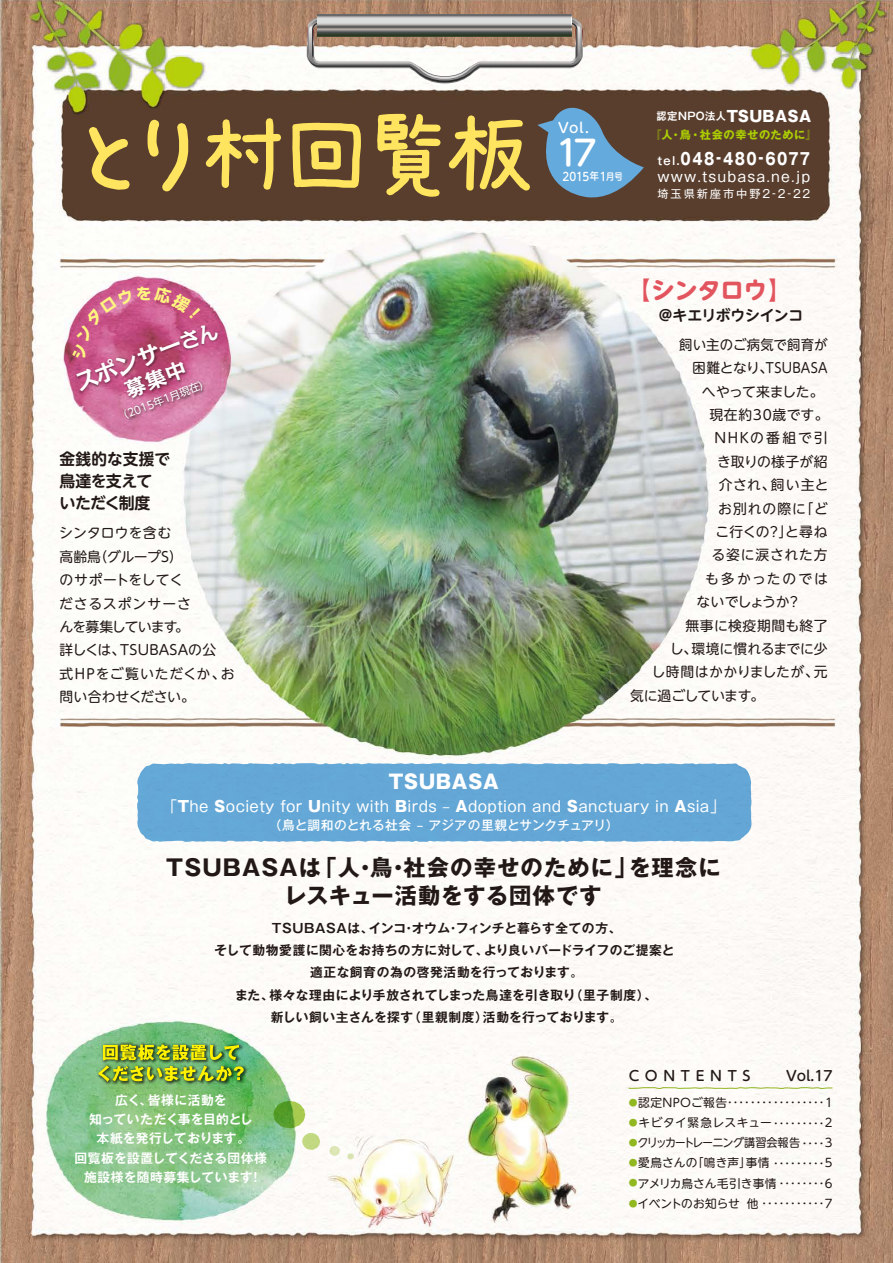
<style>
.page{position:relative;width:893px;height:1263px;background:#fff}
.page>*{position:absolute;margin:0;border:0;box-sizing:border-box;transform-origin:0 0}
.t1{font:500 34.5px "UD Shin M Go Pro";color:#fff}
.t2{font:700 23.4px "UD Shin M Go Pro";letter-spacing:-.015em;color:#e2545e}
.t3{font:700 22.5px "Kakumin Pro";color:#fff}
.t4{font:700 22.35px/28.7px "Gothic MB101 Pro";letter-spacing:.05em;color:#221815;text-align:center}
.t5{font:800 19.2px "Gothic MB101 Pro";letter-spacing:.025em;color:#fff}
.t6{font:700 16.35px "Gothic MB101 Pro";letter-spacing:.1em;color:#fff;scale:.83 1}
.t7{font:700 15.9px/22.4px "UD Shin M Go Pro De";letter-spacing:-.015em;color:#221815}
.t8{font:14.85px "Gothic MB101 Pro";letter-spacing:.025em;color:#fff}
.t9{font:700 14.85px "UD Shin M Go Pro De";letter-spacing:-.02em;color:#221815}
.t10{font:13.95px "Gothic MB101 Pro";letter-spacing:.08em;color:#fff}
.t11{font:13.8px/23.4px "UD Shin M Go Pro";letter-spacing:.02em;color:#221815}
.t12{font:13.8px "UD Shin M Go Pro";letter-spacing:-.025em;color:#221815}
.t13{font:13.8px "UD Shin M Go Pro";letter-spacing:.14em;color:#221815}
.t14{font:500 13.8px "UD Shin M Go Pro";letter-spacing:.4em;color:#221815}
.t15{font:13.8px "UD Shin M Go Pro";color:#221815}
.t16{font:13.8px "UD Shin M Go Pro";letter-spacing:.045em;color:#221815}
.t17{font:13.8px "UD Shin M Go Pro";letter-spacing:.05em;color:#221815}
.t18{font:13.8px "UD Shin M Go Pro";letter-spacing:.055em;color:#221815}
.t19{font:13.8px "UD Shin M Go Pro";letter-spacing:-.04em;color:#221815}
.t20{font:500 13.8px "UD Shin M Go Pro";color:#fff}
.t21{font:700 12.75px/22.4px "Gothic MB101 Pro De";letter-spacing:.03em;color:#221815;text-align:center}
.t22{font:700 12.75px/19.2px "Gothic MB101 Pro De";letter-spacing:.015em;color:#fff;text-align:center}
.t23{font:500 12.75px "Gothic MB101 Pro";letter-spacing:-.005em;color:#fff}
.t24{font:11.7px "UD Shin M Go Pro";color:#221815}
.t25{font:11.7px "UD Shin M Go Pro";letter-spacing:.05em;color:#221815}
.t26{font:11.7px "UD Shin M Go Pro";letter-spacing:-.065em;color:#221815;scale:.95 1}
.t27{font:11.7px "UD Shin M Go Pro";letter-spacing:.025em;color:#221815}
.t28{font:500 11.55px "UD Shin M Go Pro";color:#fff;scale:.9 1}
.t29{font:700 11.25px "Gothic MB101 Pro";letter-spacing:.05em;color:#abcd03}
.t30{font:11.25px "Gothic MB101 Pro";letter-spacing:.17em;color:#fff}
.t31{font:700 10.5px "Gothic MB101 Pro De";letter-spacing:.05em;color:#fff}
.t32{font:10.5px "UD Shin Go Pro";color:#fff}
.t33{font:9.6px/20.2px "UD Shin M Go Pro";color:#221815;text-align:right}
.s1{font-size:20.25px}
.s2{font-size:10.35px}
.s3{font-size:9.3px}
.s4{font-family:"Gothic MB101 Pro";font-weight:800;font-size:15px}
.s5{font-family:"Gothic MB101 Pro De";font-size:11.25px}
.s6{font-weight:800}
.s7{font-size:8.7px;color:#91b821}
</style>
<div class="page">
<img style="left:0;top:0;width:893px;height:1263px">
<div style="left:137px;top:763px;width:614px;height:79px;background:#64a7d6"></div>
<svg style="left:273px;top:1101px;width:47px;height:49px"></svg>
<svg style="left:330px;top:1146px;width:10px;height:10px"></svg>
<svg style="left:347px;top:1153px;width:7px;height:6px"></svg>
<svg style="left:629px;top:1087px;width:203px;height:2px"></svg>
<img style="left:96px;top:1042px;width:153px;height:45px">
<img style="left:98px;top:1044px;width:146px;height:38px">
<svg style="left:89px;top:127px;width:41px;height:63px;background:#987d3f"></svg>
<svg style="left:147px;top:120px;width:41px;height:71px;background:#90753d"></svg>
<svg style="left:206px;top:118px;width:75px;height:72px;background:#8f753d"></svg>
<svg style="left:292px;top:123px;width:69px;height:65px;background:#ad9246"></svg>
<svg style="left:377px;top:114px;width:64px;height:83px;background:#aa9045"></svg>
<svg style="left:449px;top:115px;width:81px;height:76px;background:#9d8341"></svg>
<svg style="left:537px;top:97px;width:107px;height:101px;background:#5f7586"></svg>
<svg style="left:307px;top:17px;width:276px;height:66px"></svg>
<svg style="left:317px;top:14px;width:254px;height:22px;background:#90918e"></svg>
<img style="left:69px;top:316px;width:179px;height:140px">
<svg style="left:72px;top:286px;width:129px;height:113px;background:#be5a85"></svg>
<h3 class="t3" style="left:70px;top:367px;width:152px;rotate:-21deg">スポンサー<span class="s1">さん</span></h3>
<p class="t32" style="left:115px;top:409px;width:99px;rotate:-21deg">（2015年1月現在）</p>
<p class="t7" style="left:59px;top:447px;width:112px">金銭的な支援で鳥達を支えていただく制度</p>
<p class="t11" style="left:59px;top:521px;width:177px">シンタロウを含む<br>高齢鳥（グループS）<br>のサポートをしてく<br>ださるスポンサーさ<br>んを募集しています。<br>詳しくは、TSUBASAの公式HPをご覧いただくか、お問い合わせください。</p>
<p class="t20" style="left:558px;top:117px;width:32px">Vol.</p>
<h1 class="t1" style="left:556px;top:125px;width:42px">17</h1>
<p class="t28" style="left:562px;top:167px;width:68px">2015<span class="s2">年</span>1<span class="s3">月号</span></p>
<p class="t31" style="left:657px;top:108px;width:156px">認定NPO法人<span class="s4">TSUBASA</span></p>
<p class="t29" style="left:650px;top:126px;width:168px">『人・鳥・社会の幸せのために』</p>
<p class="t6" style="left:657px;top:145px;width:186px"><span class="s5">tel.</span>048-480-6077</p>
<p class="t10" style="left:657px;top:165px;width:154px">www.tsubasa.ne.jp</p>
<p class="t30" style="left:657px;top:184px;width:154px">埼玉県新座市中野2-2-22</p>
<h2 class="t2" style="left:627px;top:271px;width:166px">【シンタロウ】</h2>
<p class="t9" style="left:658px;top:303px;width:147px">＠キエリボウシインコ</p>
<p class="t11" style="left:679px;top:332px;width:150px">飼い主のご病気で飼育が</p>
<p class="t11" style="left:692px;top:356px;width:137px">困難となり、TSUBASA</p>
<p class="t12" style="left:702px;top:380px;width:123px">へやって来ました。</p>
<p class="t17" style="left:709px;top:404px;width:121px">現在約30歳です。</p>
<p class="t13" style="left:715px;top:427px;width:115px">NHKの番組で引</p>
<p class="t11" style="left:717px;top:449px;width:112px">き取りの様子が紹</p>
<p class="t11" style="left:719px;top:472px;width:111px">介され、飼い主と</p>
<p class="t11" style="left:718px;top:496px;width:111px">お別れの際に「ど</p>
<p class="t11" style="left:716px;top:519px;width:114px">こ行くの？」と尋ね</p>
<p class="t18" style="left:711px;top:544px;width:118px">る姿に涙された方</p>
<p class="t13" style="left:705px;top:567px;width:124px">も多かったのでは</p>
<p class="t19" style="left:697px;top:591px;width:106px">ないでしょうか？</p>
<p class="t16" style="left:685px;top:614px;width:144px">無事に検疫期間も終了</p>
<p class="t15" style="left:670px;top:637px;width:159px">し、環境に慣れるまでに少</p>
<p class="t11" style="left:652px;top:660px;width:178px">し時間はかかりましたが、元</p>
<p class="t12" style="left:630px;top:684px;width:136px">気に過ごしています。</p>
<h3 class="t5" style="left:389px;top:766px;width:111px">TSUBASA</h3>
<p class="t8" style="left:162px;top:794px;width:564px">「<span class="s6">T</span>he <span class="s6">S</span>ociety for <span class="s6">U</span>nity with <span class="s6">B</span>irds ‒ <span class="s6">A</span>doption and <span class="s6">S</span>anctuary in <span class="s6">A</span>sia」</p>
<p class="t23" style="left:269px;top:815px;width:351px">（鳥と調和のとれる社会 ‒ アジアの里親とサンクチュアリ）</p>
<h3 class="t4" style="left:166px;top:850px;width:556px">TSUBASAは「人・鳥・社会の幸せのために」を理念にレスキュー活動をする団体です</h3>
<p class="t21" style="left:214px;top:915px;width:462px">TSUBASAは、インコ・オウム・フィンチと暮らす全ての方、<br>そして動物愛護に関心をお持ちの方に対して、より良いバードライフのご提案と適正な飼育の為の啓発活動を行っております。<br>また、様々な理由により手放されてしまった鳥達を引き取り（里子制度）、<br>新しい飼い主さんを探す（里親制度）活動を行っております。</p>
<p class="t14" style="left:629px;top:1065px;width:123px">CONTENTS</p>
<p class="t14" style="left:786px;top:1065px;width:48px">Vol.17</p>
<p class="t22" style="left:74px;top:1089px;width:194px">広く、皆様に活動を<br>知っていただく事を目的とし<br>本紙を発行しております。<br>回覧板を設置してくださる団体様施設様を随時募集しています！</p>
<p class="t27" style="left:629px;top:1093px;width:100px"><span class="s7">●</span>認定NPOご報告</p>
<p class="t24" style="left:823px;top:1093px;width:13px">１</p>
<p class="t25" style="left:629px;top:1113px;width:205px"><span class="s7">●</span>キビタイ緊急レスキュー　　　　2</p>
<p class="t26" style="left:629px;top:1133px;width:182px"><span class="s7">●</span>クリッカートレーニング講習会報告</p>
<p class="t24" style="left:825px;top:1133px;width:9px">3</p>
<p class="t24" style="left:629px;top:1153px;width:142px"><span class="s7">●</span>愛鳥さんの「鳴き声」事情</p>
<p class="t24" style="left:825px;top:1153px;width:9px">5</p>
<p class="t24" style="left:629px;top:1173px;width:149px"><span class="s7">●</span>アメリカ鳥さん毛引き事情</p>
<p class="t24" style="left:825px;top:1173px;width:9px">6</p>
<p class="t24" style="left:629px;top:1194px;width:131px"><span class="s7">●</span>イベントのお知らせ 他</p>
<p class="t24" style="left:825px;top:1194px;width:9px">7</p>
<p class="t33" style="left:725px;top:1092px;width:103px">・・・・・・・・・・・・・・・・・・・・・・・・・・<br>・・・・<br>・・・・・・・・・<br>・・・・・・・・<br>・・・・・・・・・・・</p>
</div>
